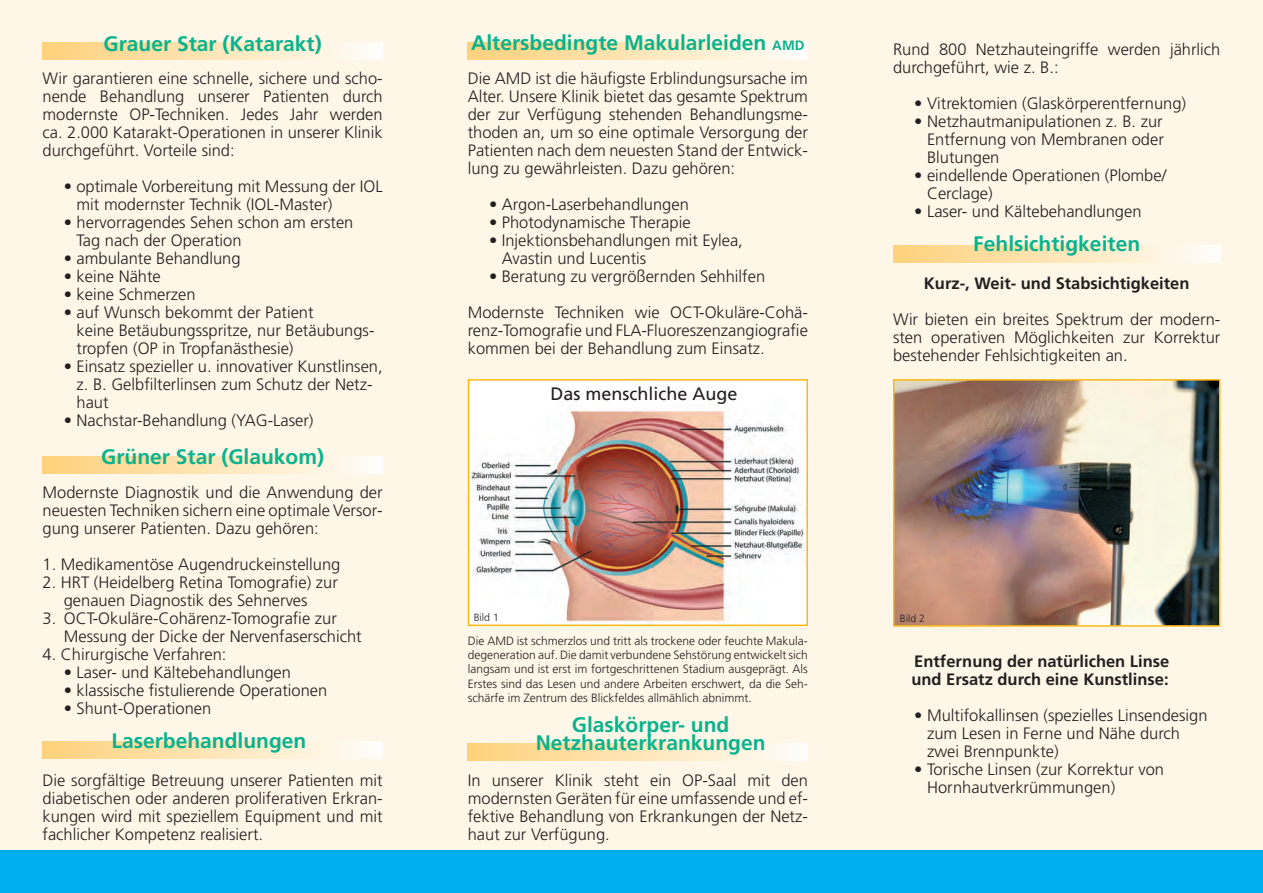
<style>
.page{position:relative;width:1263px;height:893px;background:#fef6e6}
.page>*{position:absolute;margin:0;border:0;box-sizing:border-box;transform-origin:0 0}
.t1{font:700 21px/18px "Frutiger";color:#0ab38d;text-align:center}
.t2{font:18px "Frutiger";color:#231f20}
.t3{font:300 16.5px/18px "Frutiger";color:#231f20}
.t4{font:700 16.5px/18px "Frutiger";color:#231f20}
.t5{font:300 12px/14.4px "Frutiger";color:#231f20;text-align:justify}
.t6{font:300 10.5px "Frutiger";color:#231f20}
.s1{font-size:13.5px}
</style>
<div class="page">
<div style="left:43px;top:43px;width:340px;height:17px;background:linear-gradient(to right,#fed07a,#fefdf9)"></div>
<div style="left:43px;top:456px;width:340px;height:18px;background:linear-gradient(to right,#fed07a,#fefdf9)"></div>
<div style="left:43px;top:741px;width:340px;height:17px;background:linear-gradient(to right,#fed07a,#fefdf9)"></div>
<div style="left:468px;top:43px;width:340px;height:17px;background:linear-gradient(to right,#fed07a,#fefdf9)"></div>
<div style="left:468px;top:743px;width:340px;height:17px;background:linear-gradient(to right,#fed07a,#fefdf9)"></div>
<div style="left:0;top:850px;width:1263px;height:43px;background:#00aeef"></div>
<div style="left:893px;top:245px;width:327px;height:18px;background:linear-gradient(to right,#fed079,#fefdf9)"></div>
<img style="left:896px;top:382px;width:321px;height:242px">
<div style="left:893px;top:379px;width:327px;height:248px;border:2px solid #fcb914"></div>
<img style="left:471px;top:382px;width:334px;height:241px">
<div style="left:468px;top:379px;width:340px;height:247px;border:2px solid #fcb914"></div>
<p class="t1" style="left:103px;top:36px;width:220px">Grauer Star (Katarakt)</p>
<p class="t3" style="left:43px;top:71px;width:342px;text-align:justify">Wir garantieren eine schnelle, sichere und scho&shy;nende Behandlung unserer Patienten durch modernste OP-Techniken. Jedes Jahr werden ca. 2.000 Katarakt-Operationen in unserer Klinik durchgeführt. Vorteile sind:</p>
<p class="t3" style="left:77px;top:179px;width:308px;text-indent:-13px">• optimale Vorbereitung mit Messung der IOL mit modernster Technik (IOL-Master)</p>
<p class="t3" style="left:77px;top:215px;width:278px;text-indent:-13px">• hervorragendes Sehen schon am ersten<br>Tag nach der Operation</p>
<p class="t3" style="left:64px;top:251px;width:178px">• ambulante Behandlung</p>
<p class="t3" style="left:64px;top:269px;width:99px">• keine Nähte</p>
<p class="t3" style="left:64px;top:287px;width:133px">• keine Schmerzen</p>
<p class="t3" style="left:77px;top:305px;width:299px;text-indent:-13px">• auf Wunsch bekommt der Patient<br>keine Betäubungsspritze, nur Betäubungs&shy;tropfen (OP in Tropfanästhesie)</p>
<p class="t3" style="left:77px;top:359px;width:308px;text-indent:-13px">• Einsatz spezieller u. innovativer Kunstlinsen, z. B. Gelbfilterlinsen zum Schutz der Netz&shy;haut</p>
<p class="t3" style="left:64px;top:413px;width:251px">• Nachstar-Behandlung (YAG-Laser)</p>
<p class="t1" style="left:101px;top:449px;width:224px">Grüner Star (Glaukom)</p>
<p class="t3" style="left:43px;top:485px;width:342px;text-align:justify">Modernste Diagnostik und die Anwendung der neuesten Techniken sichern eine optimale Versor&shy;gung unserer Patienten. Dazu gehören:</p>
<p class="t3" style="left:43px;top:557px;width:299px">1. Medikamentöse Augendruckeinstellung</p>
<p class="t3" style="left:43px;top:575px;width:297px;text-align:center">2. HRT (Heidelberg Retina Tomografie) zur genauen Diagnostik des Sehnerves</p>
<p class="t3" style="left:64px;top:611px;width:299px;text-indent:-21px">3. OCT-Okuläre-Cohärenz-Tomografie zur<br>Messung der Dicke der Nervenfaserschicht</p>
<p class="t3" style="left:43px;top:647px;width:185px">4. Chirurgische Verfahren:</p>
<p class="t3" style="left:64px;top:665px;width:229px">• Laser- und Kältebehandlungen</p>
<p class="t3" style="left:64px;top:683px;width:265px">• klassische fistulierende Operationen</p>
<p class="t3" style="left:64px;top:701px;width:149px">• Shunt-Operationen</p>
<p class="t1" style="left:112px;top:733px;width:196px">Laserbehandlungen</p>
<p class="t3" style="left:43px;top:773px;width:342px;text-align:justify">Die sorgfältige Betreuung unserer Patienten mit diabetischen oder anderen proliferativen Erkran&shy;kungen wird mit speziellem Equipment und mit fachlicher Kompetenz realisiert.</p>
<p class="t1" style="left:471px;top:35px;width:335px">Altersbedingte Makularleiden <span class="s1">AMD</span></p>
<p class="t3" style="left:468px;top:71px;width:342px;text-align:justify">Die AMD ist die häufigste Erblindungsursache im Alter. Unsere Klinik bietet das gesamte Spektrum der zur Verfügung stehenden Behandlungsme&shy;thoden an, um so eine optimale Versorgung der Patienten nach dem neuesten Stand der Entwick&shy;lung zu gewährleisten. Dazu gehören:</p>
<p class="t3" style="left:489px;top:197px;width:201px">• Argon-Laserbehandlungen</p>
<p class="t3" style="left:489px;top:215px;width:203px">• Photodynamische Therapie</p>
<p class="t3" style="left:502px;top:233px;width:243px;text-indent:-13px">• Injektionsbehandlungen mit Eylea,<br>Avastin und Lucentis</p>
<p class="t3" style="left:468px;top:260px;width:342px;line-height:36px;text-indent:21px">• Beratung zu vergrößernden Sehhilfen<br>Modernste Techniken wie OCT-Okuläre-Cohä-</p>
<p class="t3" style="left:468px;top:323px;width:342px">renz-Tomografie und FLA-Fluoreszenzangiografie kommen bei der Behandlung zum Einsatz.</p>
<p class="t2" style="left:550px;top:387px;width:188px">Das menschliche Auge</p>
<p class="t3" style="left:893px;top:41px;width:329px">Rund 800 Netzhauteingriffe werden jährlich durchgeführt, wie z. B.:</p>
<p class="t3" style="left:914px;top:95px;width:273px">• Vitrektomien (Glaskörperentfernung)</p>
<p class="t3" style="left:927px;top:113px;width:238px;text-align:justify;text-indent:-13px">• Netzhautmanipulationen z. B. zur Entfernung von Membranen oder Blutungen</p>
<p class="t3" style="left:927px;top:167px;width:241px;text-indent:-13px">• eindellende Operationen (Plombe/<br>Cerclage)</p>
<p class="t3" style="left:914px;top:203px;width:229px">• Laser- und Kältebehandlungen</p>
<p class="t1" style="left:973px;top:236px;width:168px">Fehlsichtigkeiten</p>
<p class="t4" style="left:924px;top:275px;width:267px">Kurz-, Weit- und Stabsichtigkeiten</p>
<p class="t3" style="left:893px;top:311px;width:329px;text-align:justify">Wir bieten ein breites Spektrum der modern&shy;sten operativen Möglichkeiten zur Korrektur bestehender Fehlsichtigkeiten an.</p>
<p class="t6" style="left:474px;top:614px;width:27px">Bild 1</p>
<p class="t6" style="left:900px;top:614px;width:27px">Bild 2</p>
<p class="t5" style="left:468px;top:634px;width:342px">Die AMD ist schmerzlos und tritt als trockene oder feuchte Makula&shy;degeneration auf. Die damit verbundene Sehstörung entwickelt sich langsam und ist erst im fortgeschrittenen Stadium ausgeprägt. Als Erstes sind das Lesen und andere Arbeiten erschwert, da die Seh&shy;schärfe im Zentrum des Blickfeldes allmählich abnimmt.</p>
<p class="t1" style="left:536px;top:718px;width:231px">Glaskörper- und<br>Netzhauterkrankungen</p>
<p class="t3" style="left:468px;top:773px;width:342px;text-align:justify">In unserer Klinik steht ein OP-Saal mit den modernsten Geräten für eine umfassende und ef&shy;fektive Behandlung von Erkrankungen der Netz&shy;haut zur Verfügung.</p>
<p class="t4" style="left:911px;top:653px;width:259px">Entfernung der natürlichen Linse und Ersatz durch eine Kunstlinse:</p>
<p class="t3" style="left:927px;top:707px;width:282px;text-indent:-13px">• Multifokallinsen (spezielles Linsendesign zum Lesen in Ferne und Nähe durch zwei Brennpunkte)</p>
<p class="t3" style="left:927px;top:761px;width:239px;text-indent:-13px">• Torische Linsen (zur Korrektur von<br>Hornhautverkrümmungen)</p>
</div>
